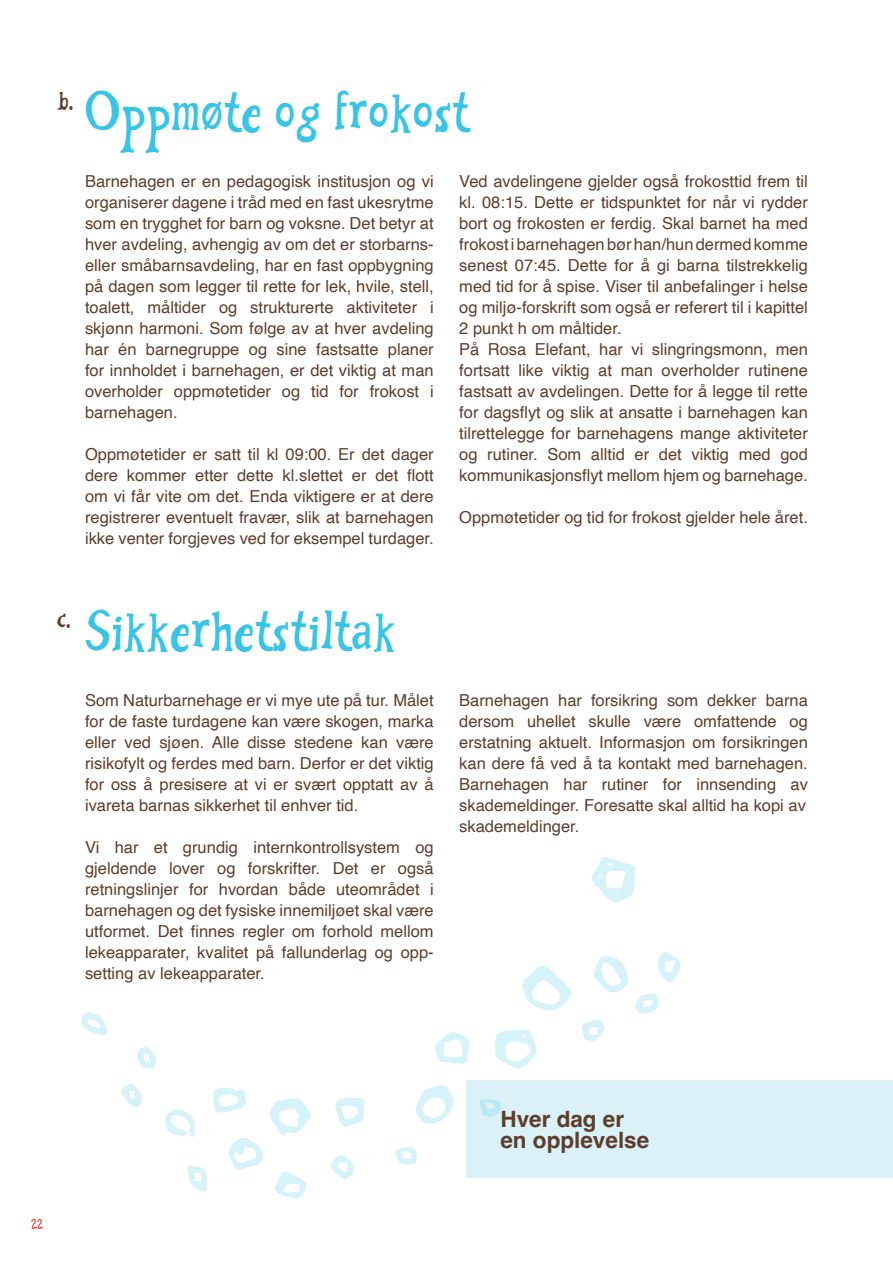
<style>
.page{position:relative;width:893px;height:1263px;background:#fff}
.page>*{position:absolute;margin:0;border:0;box-sizing:border-box;transform-origin:0 0}
.t1{font:49.5px "Pettson";color:#37c4e6}
.t2{font:700 22.5px "Helvetica";color:#5d3e2c}
.t3{font:22.5px "Pettson";color:#5d3e2c}
.t4{font:16.5px/21px "Helvetica";color:#5d3e2c;text-align:justify}
.t5{font:12.6px "Pettson";color:#ee2e22;scale:.83 1}
</style>
<div class="page">
<div style="left:466px;top:1080px;width:427px;height:98px;background:#daf1f8"></div>
<svg style="left:592px;top:857px;width:43px;height:46px"></svg>
<svg style="left:522px;top:966px;width:50px;height:45px"></svg>
<svg style="left:495px;top:1029px;width:42px;height:40px"></svg>
<svg style="left:416px;top:1085px;width:38px;height:39px"></svg>
<svg style="left:594px;top:956px;width:34px;height:37px"></svg>
<svg style="left:435px;top:1032px;width:35px;height:32px"></svg>
<svg style="left:335px;top:1097px;width:30px;height:30px"></svg>
<svg style="left:213px;top:1087px;width:98px;height:112px"></svg>
<svg style="left:165px;top:1109px;width:30px;height:28px"></svg>
<svg style="left:658px;top:952px;width:23px;height:31px"></svg>
<svg style="left:81px;top:1012px;width:26px;height:24px"></svg>
<svg style="left:187px;top:1165px;width:20px;height:27px"></svg>
<svg style="left:635px;top:993px;width:24px;height:21px"></svg>
<svg style="left:331px;top:1155px;width:24px;height:24px"></svg>
<svg style="left:582px;top:1019px;width:22px;height:22px"></svg>
<svg style="left:121px;top:1084px;width:21px;height:23px"></svg>
<svg style="left:137px;top:1047px;width:19px;height:22px"></svg>
<svg style="left:480px;top:1099px;width:21px;height:18px"></svg>
<svg style="left:396px;top:1147px;width:21px;height:18px"></svg>
<p class="t3" style="left:57px;top:89px;width:18px">b.</p>
<p class="t1" style="left:85px;top:85px;width:386px">Oppmøte og frokost</p>
<p class="t4" style="left:85px;top:171px;width:350px">Barnehagen er en pedagogisk institusjon og vi organiserer dagene i tråd med en fast ukesrytme som en trygghet for barn og voksne. Det betyr at hver avdeling, avhengig av om det er storbarns&shy;eller småbarnsavdeling, har en fast oppbygning på dagen som legger til rette for lek, hvile, stell, toalett, måltider og strukturerte aktiviteter i skjønn harmoni. Som følge av at hver avdeling har én barnegruppe og sine fastsatte planer for innholdet i barnehagen, er det viktig at man overholder oppmøtetider og tid for frokost i barnehagen.</p>
<p class="t4" style="left:85px;top:444px;width:350px">Oppmøtetider er satt til kl 09:00. Er det dager dere kommer etter dette kl.slettet er det flott om vi får vite om det. Enda viktigere er at dere registrerer eventuelt fravær, slik at barnehagen ikke venter forgjeves ved for eksempel turdager.</p>
<p class="t4" style="left:459px;top:171px;width:350px">Ved avdelingene gjelder også frokosttid frem til kl. 08:15. Dette er tidspunktet for når vi rydder bort og frokosten er ferdig. Skal barnet ha med frokostibarnehagenbørhan/hundermedkomme senest 07:45. Dette for å gi barna tilstrekkelig med tid for å spise. Viser til anbefalinger i helse og miljø-forskrift som også er referert til i kapittel 2 punkt h om måltider.</p>
<p class="t4" style="left:459px;top:339px;width:350px">På Rosa Elefant, har vi slingringsmonn, men fortsatt like viktig at man overholder rutinene fastsatt av avdelingen. Dette for å legge til rette for dagsflyt og slik at ansatte i barnehagen kan tilrettelegge for barnehagens mange aktiviteter og rutiner. Som alltid er det viktig med god kommunikasjonsflyt mellom hjem og barnehage.</p>
<p class="t4" style="left:459px;top:507px;width:350px">Oppmøtetider og tid for frokost gjelder hele året.</p>
<p class="t3" style="left:57px;top:608px;width:16px">c.</p>
<p class="t1" style="left:85px;top:604px;width:313px">Sikkerhetstiltak</p>
<p class="t4" style="left:85px;top:690px;width:350px">Som Naturbarnehage er vi mye ute på tur. Målet for de faste turdagene kan være skogen, marka eller ved sjøen. Alle disse stedene kan være risikofylt og ferdes med barn. Derfor er det viktig for oss å presisere at vi er svært opptatt av å ivareta barnas sikkerhet til enhver tid.</p>
<p class="t4" style="left:85px;top:837px;width:350px">Vi har et grundig internkontrollsystem og gjeldende lover og forskrifter. Det er også retningslinjer for hvordan både uteområdet i barnehagen og det fysiske innemiljøet skal være</p>
<p class="t4" style="left:85px;top:921px;width:350px">utformet. Det finnes regler om forhold mellom lekeapparater, kvalitet på fallunderlag og opp&shy;setting av lekeapparater.</p>
<p class="t4" style="left:459px;top:690px;width:350px">Barnehagen har forsikring som dekker barna dersom uhellet skulle være omfattende og erstatning aktuelt. Informasjon om forsikringen kan dere få ved å ta kontakt med barnehagen.<br>Barnehagen har rutiner for innsending av skademeldinger. Foresatte skal alltid ha kopi av</p>
<p class="t4" style="left:459px;top:816px;width:122px">skademeldinger.</p>
<p class="t5" style="left:31px;top:1218px;width:16px">22</p>
<p class="t2" style="left:500px;top:1105px;width:125px">Hver dag er</p>
<p class="t2" style="left:500px;top:1126px;width:150px">en opplevelse</p>
</div>
